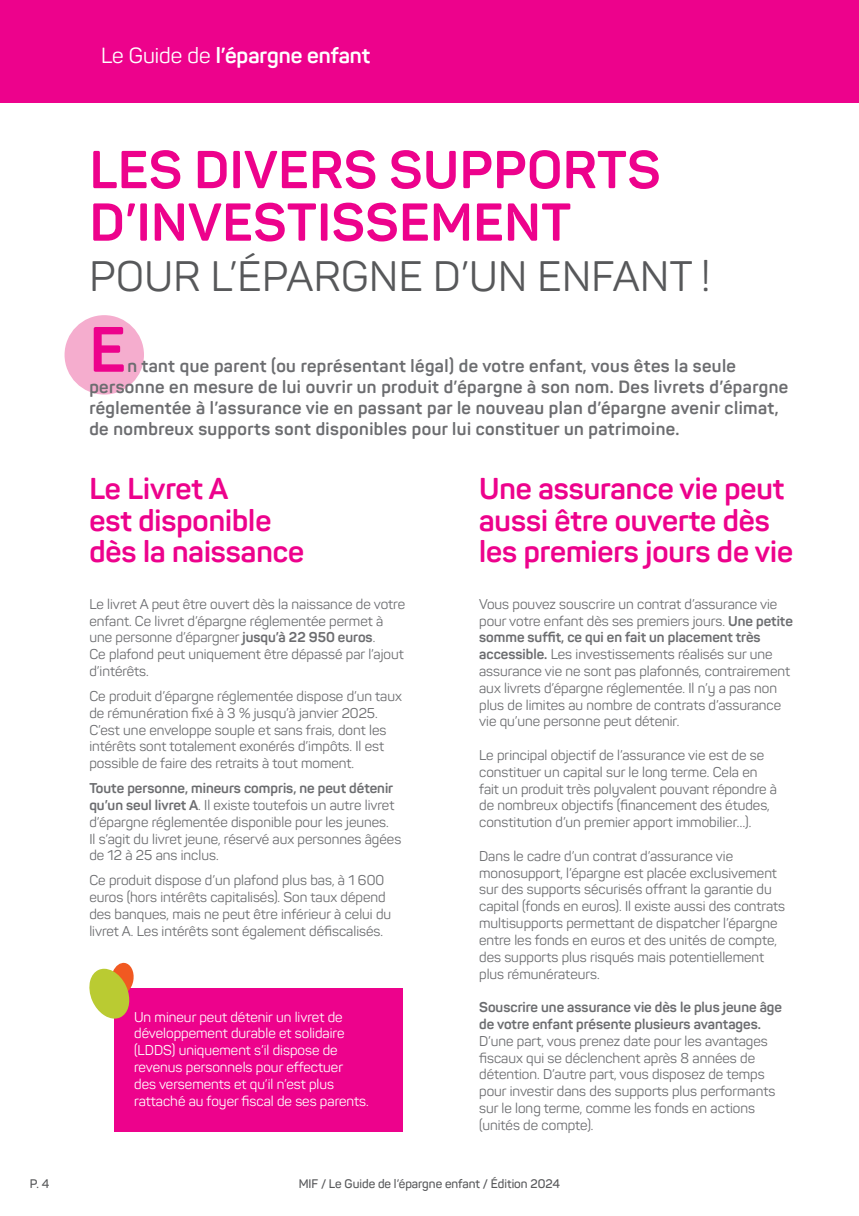
<style>
.page{position:relative;width:859px;height:1216px;background:#fff}
.page>*{position:absolute;margin:0;border:0;box-sizing:border-box;transform-origin:0 0}
.t1{font:700 63px "Panton";color:#ed028c}
.t2{font:700 52.5px/52.5px "Panton";letter-spacing:.01em;color:#ed028c}
.t3{font:42px "Panton";letter-spacing:.01em;color:#57585a}
.t4{font:700 29.75px/31.5px "Panton";color:#ed028c}
.t5{font:700 21.7px "Panton";color:#fff}
.t6{font:700 17.5px/21px "Panton";letter-spacing:.025em;color:#6c6d70}
.t7{font:14px/16.8px "Panton";color:#6c6d70}
.t8{font:14px/16.8px "Panton";color:#fff}
.t9{font:700 14px/16.8px "Panton";color:#6c6d70}
.t10{font:600 12.25px "Panton";color:#57585a}
.s1{font-weight:400}
.s2{font-weight:700}
</style>
<div class="page">
<div style="left:0;top:0;width:858px;height:102px;background:#ed028c"></div>
<div style="left:64px;top:315px;width:80px;height:79px;background:#f5adce;border-radius:50%"></div>
<div style="left:114px;top:988px;width:288px;height:143px;background:#ed028c"></div>
<svg style="left:89px;top:962px;width:45px;height:56px"></svg>
<h3 class="t5" style="left:101px;top:42px;width:270px"><span class="s1">Le Guide de</span> l’épargne enfant</h3>
<h2 class="t2" style="left:90px;top:143px;width:572px">LES DIVERS SUPPORTS<br>D’INVESTISSEMENT</h2>
<h3 class="t3" style="left:90px;top:250px;width:622px">POUR L’ÉPARGNE D’UN ENFANT !</h3>
<h1 class="t1" style="left:89px;top:310px;width:38px">E</h1>
<p class="t6" style="left:89px;top:355px;width:700px;text-indent:38px">n tant que parent (ou représentant légal) de votre enfant, vous êtes la seule personne en mesure de lui ouvrir un produit d’épargne à son nom. Des livrets d’épargne réglementée à l’assurance vie en passant par le nouveau plan d’épargne avenir climat, de nombreux supports sont disponibles pour lui constituer un patrimoine.</p>
<h3 class="t4" style="left:89px;top:473px;width:216px">Le Livret A<br>est disponible dès la naissance</h3>
<p class="t7" style="left:89px;top:595px;width:317px">Le livret A peut être ouvert dès la naissance de votre enfant. Ce livret d’épargne réglementée permet à une personne d’épargner <span class="s2">jusqu’à 22 950 euros</span>.<br>Ce plafond peut uniquement être dépassé par l’ajout d’intérêts.</p>
<p class="t7" style="left:89px;top:687px;width:314px">Ce produit d’épargne réglementée dispose d’un taux de rémunération fixé à 3 % jusqu’à janvier 2025.<br>C’est une enveloppe souple et sans frais, dont les intérêts sont totalement exonérés d’impôts. Il est possible de faire des retraits à tout moment.</p>
<p class="t7" style="left:89px;top:779px;width:313px"><span class="s2">Toute personne, mineurs compris, ne peut détenir qu’un seul livret A</span>. Il existe toutefois un autre livret d’épargne réglementée disponible pour les jeunes.<br>Il s’agit du livret jeune, réservé aux personnes âgées de 12 à 25 ans inclus.</p>
<p class="t7" style="left:89px;top:872px;width:303px">Ce produit dispose d’un plafond plus bas, à 1 600 euros (hors intérêts capitalisés). Son taux dépend des banques, mais ne peut être inférieur à celui du livret A. Les intérêts sont également défiscalisés.</p>
<h3 class="t4" style="left:479px;top:473px;width:315px">Une assurance vie peut aussi être ouverte dès les premiers jours de vie</h3>
<p class="t7" style="left:479px;top:595px;width:315px">Vous pouvez souscrire un contrat d’assurance vie pour votre enfant dès ses premiers jours. <span class="s2">Une petite somme suffit, ce qui en fait un placement très accessible.</span> Les investissements réalisés sur une assurance vie ne sont pas plafonnés, contrairement aux livrets d’épargne réglementée. Il n’y a pas non plus de limites au nombre de contrats d’assurance vie qu’une personne peut détenir.</p>
<p class="t7" style="left:479px;top:746px;width:299px">Le principal objectif de l’assurance vie est de se constituer un capital sur le long terme. Cela en fait un produit très polyvalent pouvant répondre à de nombreux objectifs (financement des études, constitution d’un premier apport immobilier…).</p>
<p class="t7" style="left:479px;top:847px;width:307px">Dans le cadre d’un contrat d’assurance vie monosupport, l’épargne est placée exclusivement sur des supports sécurisés offrant la garantie du capital (fonds en euros). Il existe aussi des contrats multisupports permettant de dispatcher l’épargne entre les fonds en euros et des unités de compte, des supports plus risqués mais potentiellement plus rémunérateurs.</p>
<p class="t9" style="left:479px;top:998px;width:304px">Souscrire une assurance vie dès le plus jeune âge de votre enfant présente plusieurs avantages.</p>
<p class="t7" style="left:479px;top:1032px;width:297px">D’une part, vous prenez date pour les avantages fiscaux qui se déclenchent après 8 années de détention. D’autre part, vous disposez de temps pour investir dans des supports plus performants sur le long terme, comme les fonds en actions (unités de compte).</p>
<p class="t8" style="left:134px;top:1008px;width:236px">Un mineur peut détenir un livret de développement durable et solidaire (LDDS) uniquement s’il dispose de revenus personnels pour effectuer<br>des versements et qu’il n’est plus rattaché au foyer fiscal de ses parents.</p>
<p class="t10" style="left:30px;top:1175px;width:21px">P. 4</p>
<p class="t10" style="left:298px;top:1175px;width:263px">MIF / Le Guide de l’épargne enfant / Édition 2024</p>
</div>
